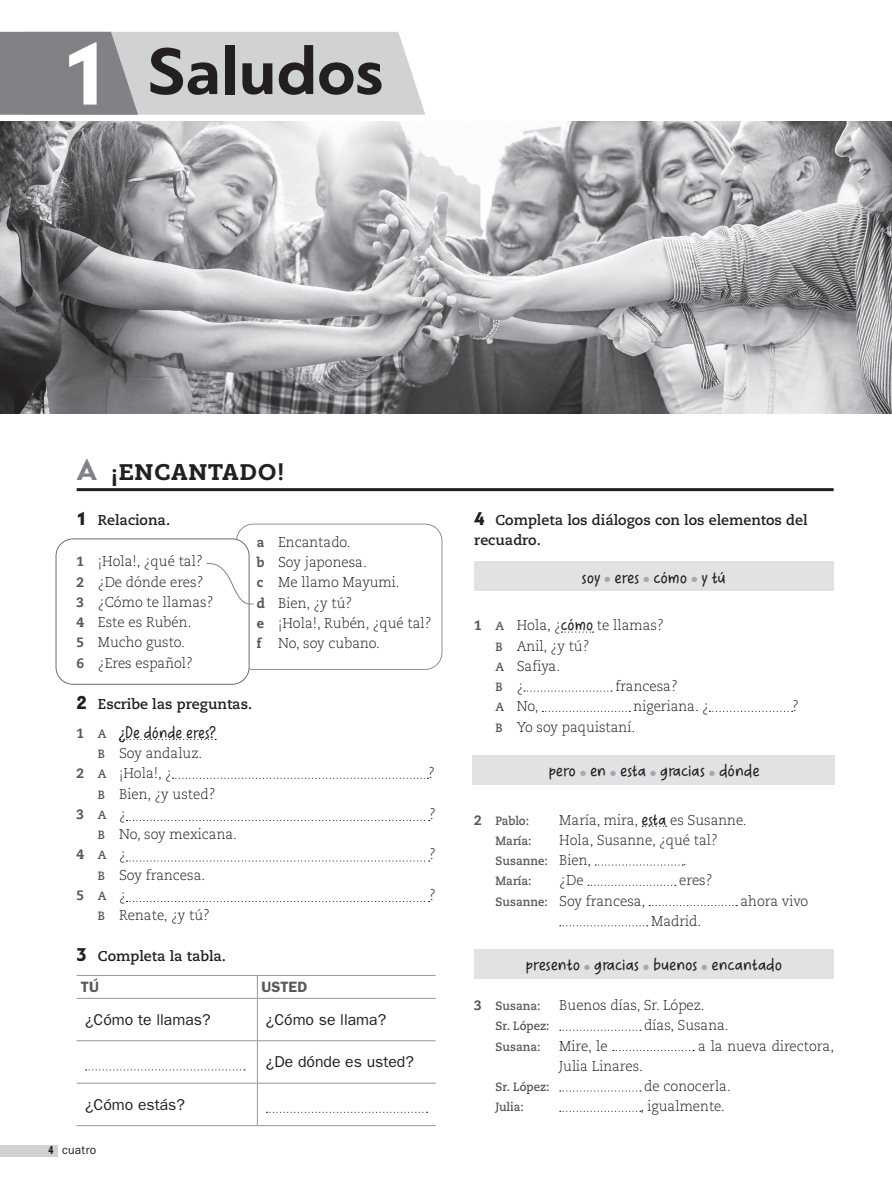
<style>
.page{position:relative;width:892px;height:1191px;background:#fff}
.page>*{position:absolute;margin:0;border:0;box-sizing:border-box;transform-origin:0 0}
.t1{font:700 69px "PF Bague Sans Pro";color:#231f20}
.t2{font:700 24px "PF Bague Slab Pro";letter-spacing:.03em;color:#231f20}
.t3{font:16.5px "The Simple One";color:#231f20}
.t4{font:16.5px "The Simple One";color:#231f20;scale:.95 1}
.t5{font:15.75px "ITC Franklin Gothic Std";color:#231f20}
.t6{font:600 15px "ITC Franklin Gothic Std";color:#57585a}
.t7{font:300 14.25px/20.2px "Caecilia LT Std";color:#231f20;scale:.95 1}
.t8{font:700 14.25px/20.2px "Caecilia LT Std";color:#231f20}
.t9{font:800 13.5px "Caecilia LT Std";color:#57585a;scale:.95 1}
.t10{font:700 12px "Caecilia LT Std";color:#57585a;scale:.95 1}
.t11{font:12px "ITC Franklin Gothic Std";letter-spacing:.02em;color:#231f20}
.s1{font-size:93px;color:#fff}
.s2{font-family:"PF Bague Sans Pro";font-size:31.5px;color:#808285}
.s3{font-family:"PF Bague Sans Pro";font-weight:900;font-size:19.5px}
.s4{font-weight:800;font-size:13.5px;color:#57585a}
.s5{font-family:"Caecilia LT Std";font-weight:800;font-size:13.5px;color:#57585a}
.s6{font-family:"Caecilia LT Std";font-weight:700;font-size:12px;color:#57585a}
.s7{font-weight:700;font-size:12px;color:#57585a}
.s8{font-weight:700;font-size:12px}
.s9{font-weight:300;font-size:14.25px;color:#231f20}
.s10{font-family:"ITC Franklin Gothic Std Dm Cp"}
.s11{font-family:"The Simple One";font-weight:400;font-size:16.5px}
.s12{font-weight:800;font-size:13.5px}
</style>
<div class="page">
<hr style="left:77px;top:488px;width:756px;height:3px;background:#231f20">
<svg style="left:561px;top:631px;width:33px;height:2px"></svg>
<svg style="left:524px;top:690px;width:88px;height:2px"></svg>
<svg style="left:542px;top:711px;width:88px;height:1px"></svg>
<svg style="left:709px;top:711px;width:84px;height:1px"></svg>
<svg style="left:642px;top:826px;width:25px;height:1px"></svg>
<svg style="left:595px;top:864px;width:88px;height:1px"></svg>
<svg style="left:588px;top:885px;width:88px;height:1px"></svg>
<svg style="left:649px;top:905px;width:88px;height:1px"></svg>
<svg style="left:560px;top:925px;width:88px;height:1px"></svg>
<svg style="left:560px;top:1030px;width:81px;height:1px"></svg>
<svg style="left:613px;top:1050px;width:81px;height:1px"></svg>
<svg style="left:560px;top:1090px;width:81px;height:1px"></svg>
<svg style="left:560px;top:1111px;width:81px;height:1px"></svg>
<div style="left:474px;top:561px;width:359px;height:29px;background:#e1e2e4"></div>
<div style="left:473px;top:755px;width:362px;height:29px;background:#e1e2e4"></div>
<div style="left:474px;top:949px;width:359px;height:29px;background:#e1e2e4"></div>
<svg style="left:0;top:32px;width:425px;height:83px"></svg>
<img style="left:0;top:121px;width:892px;height:292px">
<div style="left:56px;top:538px;width:193px;height:147px;border:1px solid #6c6d70;border-radius:17px"></div>
<svg style="left:120px;top:739px;width:96px;height:1px"></svg>
<svg style="left:172px;top:778px;width:256px;height:1px"></svg>
<svg style="left:126px;top:820px;width:304px;height:1px"></svg>
<svg style="left:126px;top:860px;width:304px;height:1px"></svg>
<svg style="left:126px;top:901px;width:304px;height:1px"></svg>
<hr style="left:77px;top:975px;width:180px;height:1px;background:#939598">
<hr style="left:257px;top:975px;width:179px;height:1px;background:#939598">
<svg style="left:257px;top:976px;width:1px;height:22px"></svg>
<hr style="left:77px;top:998px;width:180px;height:1px;background:#939598">
<hr style="left:257px;top:998px;width:179px;height:1px;background:#939598">
<hr style="left:257px;top:999px;width:1px;height:41px;background:#939598">
<hr style="left:77px;top:1040px;width:180px;height:1px;background:#939598">
<hr style="left:257px;top:1040px;width:179px;height:1px;background:#939598">
<hr style="left:257px;top:1041px;width:1px;height:42px;background:#939598">
<hr style="left:77px;top:1083px;width:180px;height:1px;background:#939598">
<hr style="left:257px;top:1083px;width:179px;height:1px;background:#939598">
<hr style="left:257px;top:1083px;width:1px;height:42px;background:#939598">
<hr style="left:77px;top:1125px;width:180px;height:1px;background:#939598">
<hr style="left:257px;top:1125px;width:179px;height:1px;background:#939598">
<svg style="left:86px;top:1069px;width:159px;height:1px"></svg>
<svg style="left:266px;top:1112px;width:161px;height:1px"></svg>
<svg style="left:206px;top:524px;width:236px;height:146px"></svg>
<div style="left:0;top:1145px;width:58px;height:11px;background:#d1d2d4"></div>
<h1 class="t1" style="left:60px;top:45px;width:325px"><span class="s1">1</span> Saludos</h1>
<h2 class="t2" style="left:77px;top:457px;width:209px"><span class="s2">A</span> ¡ENCANTADO!</h2>
<p class="t8" style="left:77px;top:510px;width:95px"><span class="s3">1</span> Relaciona.</p>
<p class="t7" style="left:77px;top:552px;width:146px"><span class="s4">1</span> ¡Hola!, ¿qué tal?<br><span class="s4">2</span> ¿De dónde eres?<br><span class="s4">3</span> ¿Cómo te llamas?<br><span class="s4">4</span> Este es Rubén.<br><span class="s4">5</span> Mucho gusto.<br><span class="s4">6</span> ¿Eres español?</p>
<p class="t7" style="left:257px;top:532px;width:185px"><span class="s4">a</span> Encantado.<br><span class="s4">b</span> Soy japonesa.<br><span class="s4">c</span> Me llamo Mayumi.<br><span class="s4">d</span> Bien, ¿y tú?<br><span class="s4">e</span> ¡Hola!, Rubén, ¿qué tal? <span class="s4">f</span> No, soy cubano.</p>
<p class="t8" style="left:77px;top:694px;width:177px"><span class="s3">2</span> Escribe las preguntas.</p>
<p class="t4" style="left:77px;top:725px;width:148px"><span class="s5">1</span> <span class="s6">A</span> ¿De dónde eres?</p>
<p class="t7" style="left:77px;top:744px;width:134px;text-indent:21px"><span class="s7">B</span> Soy andaluz.<br><span class="s4">2</span> <span class="s7">A</span> ¡Hola!, ¿</p>
<p class="t7" style="left:428px;top:764px;width:9px">?</p>
<p class="t7" style="left:98px;top:784px;width:125px"><span class="s7">B</span> Bien, ¿y usted?</p>
<p class="t9" style="left:77px;top:807px;width:53px">3 <span class="s8">A</span> <span class="s9">¿</span></p>
<p class="t7" style="left:429px;top:804px;width:9px">?</p>
<p class="t7" style="left:98px;top:825px;width:148px"><span class="s7">B</span> No, soy mexicana.</p>
<p class="t9" style="left:77px;top:848px;width:53px">4 <span class="s8">A</span> <span class="s9">¿</span></p>
<p class="t7" style="left:429px;top:845px;width:9px">?</p>
<p class="t7" style="left:98px;top:865px;width:114px"><span class="s7">B</span> Soy francesa.</p>
<p class="t9" style="left:77px;top:888px;width:53px">5 <span class="s8">A</span> <span class="s9">¿</span></p>
<p class="t7" style="left:429px;top:885px;width:9px">?</p>
<p class="t7" style="left:98px;top:906px;width:119px"><span class="s7">B</span> Renate, ¿y tú?</p>
<p class="t8" style="left:77px;top:946px;width:151px"><span class="s3">3</span> Completa la tabla.</p>
<p class="t6" style="left:81px;top:981px;width:19px">TÚ</p>
<p class="t6" style="left:262px;top:981px;width:47px">USTED</p>
<p class="t5" style="left:85px;top:1014px;width:127px">¿Cómo te llamas?</p>
<p class="t5" style="left:266px;top:1014px;width:122px">¿Cómo se llama?</p>
<p class="t5" style="left:266px;top:1056px;width:150px">¿De dónde es usted?</p>
<p class="t5" style="left:85px;top:1098px;width:101px">¿Cómo estás?</p>
<p class="t11" style="left:49px;top:1146px;width:49px"><span class="s10">4</span> cuatro</p>
<p class="t8" style="left:474px;top:510px;width:335px"><span class="s3">4</span> Completa los diálogos con los elementos del recuadro.</p>
<p class="t3" style="left:582px;top:570px;width:146px">soy eres cómo y tú</p>
<p class="t7" style="left:495px;top:616px;width:179px;text-indent:-21px"><span class="s4">1</span> <span class="s7">A</span> Hola, ¿<span class="s11">cómo</span> te llamas?<br><span class="s7">B</span> Anil, ¿y tú?<br><span class="s7">A</span> Safiya.</p>
<p class="t10" style="left:495px;top:681px;width:31px">B <span class="s9">¿</span></p>
<p class="t7" style="left:615px;top:677px;width:67px">francesa?</p>
<p class="t7" style="left:495px;top:697px;width:47px"><span class="s7">A</span> No,</p>
<p class="t7" style="left:634px;top:697px;width:81px">nigeriana. ¿</p>
<p class="t7" style="left:792px;top:697px;width:9px">?</p>
<p class="t7" style="left:495px;top:717px;width:148px"><span class="s7">B</span> Yo soy paquistaní.</p>
<p class="t3" style="left:548px;top:764px;width:213px">pero en esta gracias dónde</p>
<p class="t10" style="left:474px;top:814px;width:59px"><span class="s12">2</span> Pablo:</p>
<p class="t7" style="left:559px;top:810px;width:199px">María, mira, <span class="s11">esta</span> es Susanne.</p>
<p class="t10" style="left:495px;top:835px;width:40px">María:</p>
<p class="t7" style="left:559px;top:830px;width:168px">Hola, Susanne, ¿qué tal?</p>
<p class="t10" style="left:495px;top:855px;width:102px">Susanne: <span class="s9">Bien,</span></p>
<p class="t7" style="left:683px;top:851px;width:5px">.</p>
<p class="t10" style="left:495px;top:875px;width:40px">María:</p>
<p class="t7" style="left:559px;top:871px;width:27px">¿De</p>
<p class="t7" style="left:679px;top:871px;width:37px">eres?</p>
<p class="t7" style="left:495px;top:891px;width:159px"><span class="s7">Susanne:</span> Soy francesa,</p>
<p class="t7" style="left:740px;top:891px;width:73px">ahora vivo</p>
<p class="t7" style="left:651px;top:911px;width:54px">Madrid.</p>
<p class="t3" style="left:526px;top:958px;width:258px">presento gracias buenos encantado</p>
<p class="t10" style="left:474px;top:1000px;width:71px"><span class="s12">3</span> Susana:</p>
<p class="t7" style="left:559px;top:995px;width:154px">Buenos días, Sr. López.</p>
<p class="t10" style="left:495px;top:1020px;width:58px">Sr. López:</p>
<p class="t7" style="left:644px;top:1016px;width:90px">días, Susana.</p>
<p class="t10" style="left:495px;top:1040px;width:49px">Susana:</p>
<p class="t7" style="left:559px;top:1036px;width:52px">Mire, le</p>
<p class="t7" style="left:698px;top:1036px;width:145px">a la nueva directora,</p>
<p class="t7" style="left:559px;top:1056px;width:89px">Julia Linares.</p>
<p class="t10" style="left:495px;top:1081px;width:58px">Sr. López:</p>
<p class="t7" style="left:644px;top:1076px;width:93px">de conocerla.</p>
<p class="t10" style="left:495px;top:1101px;width:31px">Julia:</p>
<p class="t7" style="left:640px;top:1097px;width:90px">, igualmente.</p>
</div>
